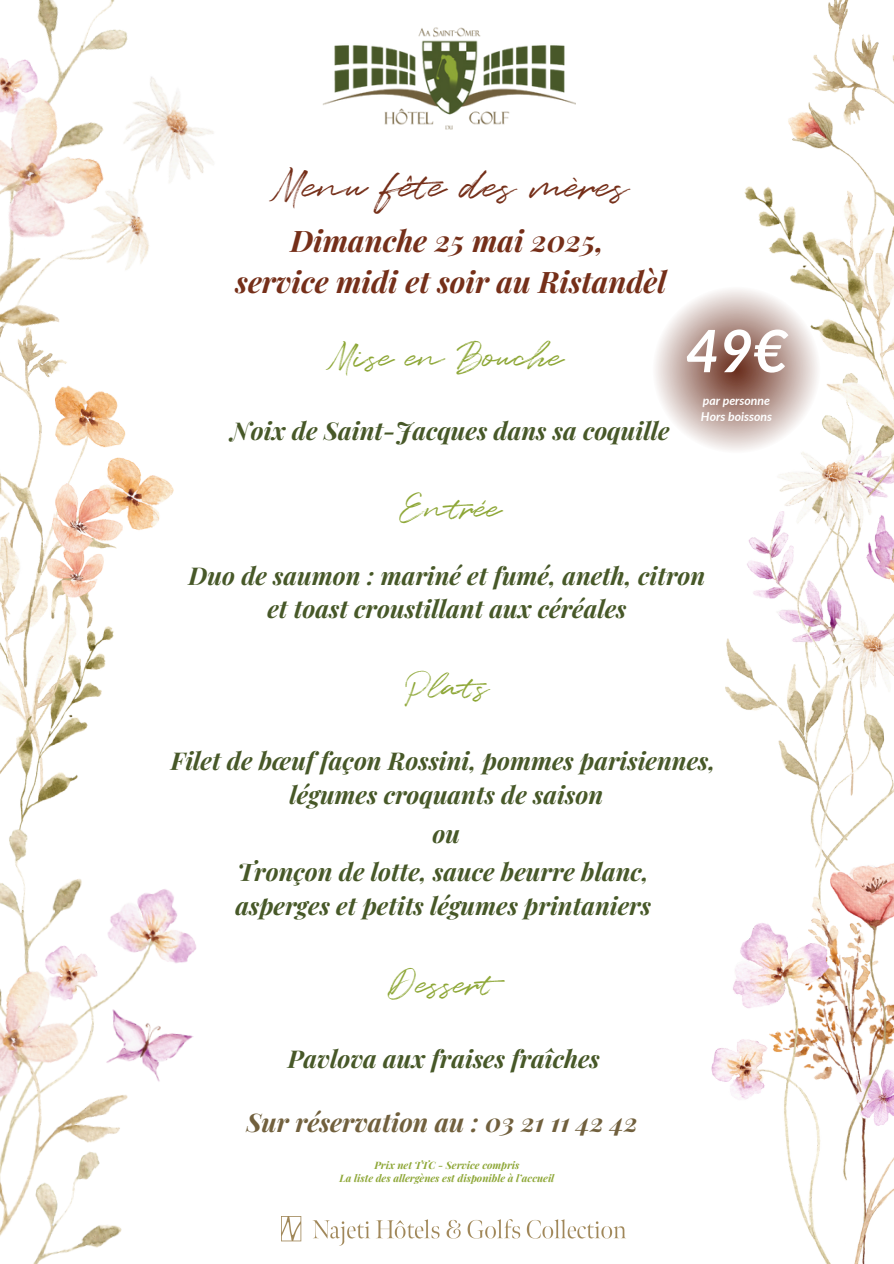
<style>
.page{position:relative;width:894px;height:1264px;background:#fff}
.page>*{position:absolute;margin:0;border:0;box-sizing:border-box;transform-origin:0 0}
.t1{font:italic 700 58.5px "Lato";color:#fff}
.t2{font:41.7px "Quentin";color:#752f19}
.t3{font:35.1px "Quentin";color:#8ea737}
.t4{font:italic 700 29.7px/41.1px "Playfair Display";color:#752f19;text-align:center}
.t5{font:italic 700 25.65px "Playfair Display";color:#71603d}
.t6{font:italic 700 24.45px/33.8px "Playfair Display";color:#475828;text-align:center}
.t7{font:italic 700 12.3px/16.6px "Lato";color:#fff}
.t8{font:italic 700 10.2px "Playfair Display";color:#8ea737}
</style>
<div class="page">
<img style="left:725px;top:569px;width:168px;height:286px">
<img style="left:711px;top:855px;width:182px;height:408px">
<img style="left:744px;top:0;width:149px;height:569px">
<img style="left:0;top:0;width:214px;height:492px">
<img style="left:0;top:268px;width:173px;height:545px">
<img style="left:0;top:813px;width:197px;height:450px">
<img style="left:655px;top:286px;width:165px;height:168px">
<img style="left:281px;top:1216px;width:345px;height:29px">
<img style="left:322px;top:27px;width:253px;height:103px">
<h4 class="t2" style="left:274px;top:158px;width:355px">Menu fête des mères</h4>
<h2 class="t4" style="left:235px;top:219px;width:432px">Dimanche 25 mai 2025,<br>service midi et soir au Ristandèl</h2>
<h2 class="t3" style="left:330px;top:333px;width:234px">Mise en Bouche</h2>
<h4 class="t6" style="left:231px;top:413px;width:440px">Noix de Saint-Jacques dans sa coquille</h4>
<h2 class="t1" style="left:685px;top:314px;width:103px">49€</h2>
<h2 class="t7" style="left:700px;top:391px;width:72px">par personne<br>Hors boissons</h2>
<p class="t3" style="left:399px;top:484px;width:103px">Entrée</p>
<p class="t6" style="left:189px;top:558px;width:518px;line-height:33.2px">Duo de saumon : mariné et fumé, aneth, citron et toast croustillant aux céréales</p>
<p class="t3" style="left:404px;top:663px;width:91px">Plats</p>
<p class="t6" style="left:171px;top:743px;width:546px">Filet de bœuf façon Rossini, pommes parisiennes, légumes croquants de saison</p>
<p class="t6" style="left:432px;top:815px;width:29px">ou</p>
<p class="t6" style="left:235px;top:854px;width:417px;text-align:left">Tronçon de lotte, sauce beurre blanc, asperges et petits légumes printaniers</p>
<p class="t3" style="left:390px;top:959px;width:122px">Dessert</p>
<h5 class="t6" style="left:288px;top:1040px;width:313px">Pavlova aux fraises fraîches</h5>
<h4 class="t5" style="left:246px;top:1103px;width:392px">Sur réservation au : 03 21 11 42 42</h4>
<h4 class="t8" style="left:374px;top:1157px;width:146px">Prix net TTC - Service compris</h4>
<p class="t8" style="left:339px;top:1171px;width:216px">La liste des allergènes est disponible à l’accueil</p>
</div>
